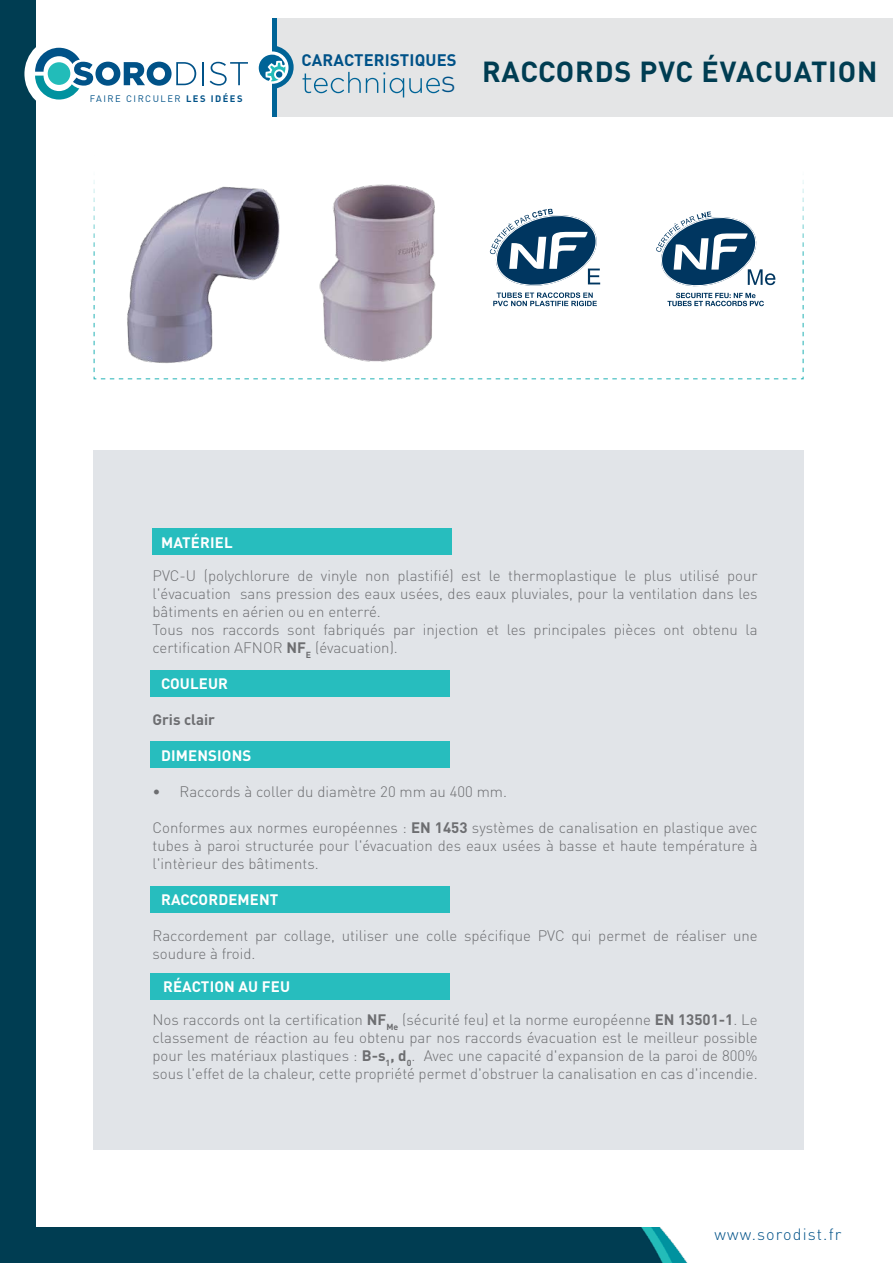
<style>
.page{position:relative;width:893px;height:1263px;background:#fff}
.page>*{position:absolute;margin:0;border:0;box-sizing:border-box;transform-origin:0 0}
.t1{font:300 31.5px "DINOT";color:#005288}
.t2{font:700 28.65px "DINOT";letter-spacing:.03em;color:#003d52}
.t3{font:700 16.5px "DINOT";letter-spacing:.01em;color:#005288}
.t4{font:300 16.2px "DINOT";letter-spacing:.07em;color:#005288}
.t5{font:300 15px/18px "DINOT";color:#6d6e71}
.t6{font:700 15px "DINOT";letter-spacing:.01em;color:#fff}
.t7{font:700 15px "DINOT";color:#6d6e71}
.t8{font:9.3px "DINOT";letter-spacing:.16em;color:#005288}
.s1{font-weight:700}
.s2{font-weight:700;color:#fff}
</style>
<div class="page">
<div style="left:272px;top:18px;width:621px;height:98px;background:#e4e5e6"></div>
<svg style="left:302px;top:72px;width:138px;height:25px"></svg>
<div style="left:272px;top:87px;width:5px;height:29px;background:#006497"></div>
<div style="left:272px;top:18px;width:5px;height:31px;background:#006497"></div>
<svg style="left:259px;top:46px;width:35px;height:43px"></svg>
<div style="left:276px;top:71px;width:6px;height:7px;background:#006497;border-radius:50%"></div>
<div style="left:35px;top:1228px;width:653px;height:35px;background:#003d52"></div>
<div style="left:0;top:0;width:35px;height:1263px;background:#003d52"></div>
<div style="left:24px;top:37px;width:75px;height:74px;background:#fff;border-radius:50%"></div>
<hr style="left:202px;top:62px;width:2px;height:23px;background:#005288">
<svg style="left:210px;top:62px;width:38px;height:24px"></svg>
<svg style="left:35px;top:48px;width:161px;height:52px"></svg>
<div style="left:94px;top:450px;width:710px;height:700px;background:#e1e4e8"></div>
<div style="left:153px;top:528px;width:299px;height:27px;background:#27bdbe"></div>
<div style="left:150px;top:670px;width:300px;height:26px;background:#27bdbe"></div>
<div style="left:150px;top:741px;width:300px;height:27px;background:#27bdbe"></div>
<div style="left:150px;top:886px;width:300px;height:26px;background:#27bdbe"></div>
<div style="left:150px;top:973px;width:300px;height:26px;background:#27bdbe"></div>
<svg style="left:93px;top:180px;width:711px;height:200px"></svg>
<svg style="left:656px;top:211px;width:119px;height:95px"></svg>
<svg style="left:490px;top:209px;width:111px;height:97px"></svg>
<img style="left:108px;top:180px;width:195px;height:192px">
<img style="left:280px;top:180px;width:195px;height:189px">
<p class="t8" style="left:90px;top:92px;width:154px">FAIRE CIRCULER <span class="s1">LES IDÉES</span></p>
<p class="t3" style="left:302px;top:48px;width:157px">CARACTERISTIQUES</p>
<h1 class="t1" style="left:441px;top:60px;width:17px">s</h1>
<h2 class="t2" style="left:482px;top:52px;width:309px">RACCORDS PVC ÉVACUATIO</h2>
<h2 class="t2" style="left:857px;top:52px;width:22px">N</h2>
<p class="t6" style="left:161px;top:533px;width:73px">MATÉRIEL</p>
<p class="t5" style="left:153px;top:566px;width:607px">PVC-U (polychlorure de vinyle non plastifié) est le thermoplastique le plus utilisé pour l'évacuation sans pression des eaux usées, des eaux pluviales, pour la ventilation dans les bâtiments en aérien ou en enterré.<br>Tous nos raccords sont fabriqués par injection et les principales pièces ont obtenu la certification AFNOR <span class="s1">NF</span><sub>E</sub> (évacuation).</p>
<p class="t6" style="left:161px;top:674px;width:68px">COULEUR</p>
<p class="t7" style="left:153px;top:710px;width:64px">GRIS CLAIR</p>
<p class="t6" style="left:161px;top:746px;width:92px">DIM ENSIONS</p>
<p class="t5" style="left:153px;top:782px;width:356px">• Raccords à coller du diamètre 20 mm au 400 mm.</p>
<p class="t5" style="left:153px;top:818px;width:607px;text-align:justify">Conformes aux normes européennes : <span class="s1">EN 1453</span> systèmes de canalisation en plastique avec tubes à paroi structurée pour l'évacuation des eaux usées à basse et haute température à l'intèrieur des bâtiments.</p>
<p class="t6" style="left:161px;top:890px;width:118px">RACCORDEMENT</p>
<p class="t5" style="left:153px;top:926px;width:607px">Raccordement par collage, utiliser une colle spécifique PVC qui permet de réaliser une soudure à froid.</p>
<p class="t6" style="left:163px;top:977px;width:11px">RÉA</p>
<p class="t5" style="left:153px;top:970px;width:607px;line-height:33px;text-indent:39px"><span class="s2">CTION AU FEU<br></span>Nos raccords ont la certification <span class="s1">NF</span><sub>ME</sub> (sécurité feu) et la norme européenne <span class="s1">EN 13501-1</span>. Le</p>
<p class="t5" style="left:153px;top:1028px;width:607px;text-align:justify">classement de réaction au feu obtenu par nos raccords évacuation est le meilleur possible pour les matériaux plastiques : <span class="s1">B-S</span><sub>1</sub><span class="s1">, D</span><sub>0</sub>. Avec une capacité d'expansion de la paroi de 800% sous l'effet de la chaleur, cette propriété permet d'obstruer la canalisation en cas d'incendie.</p>
<p class="t4" style="left:714px;top:1223px;width:128px">www.sorodist.fr</p>
</div>
